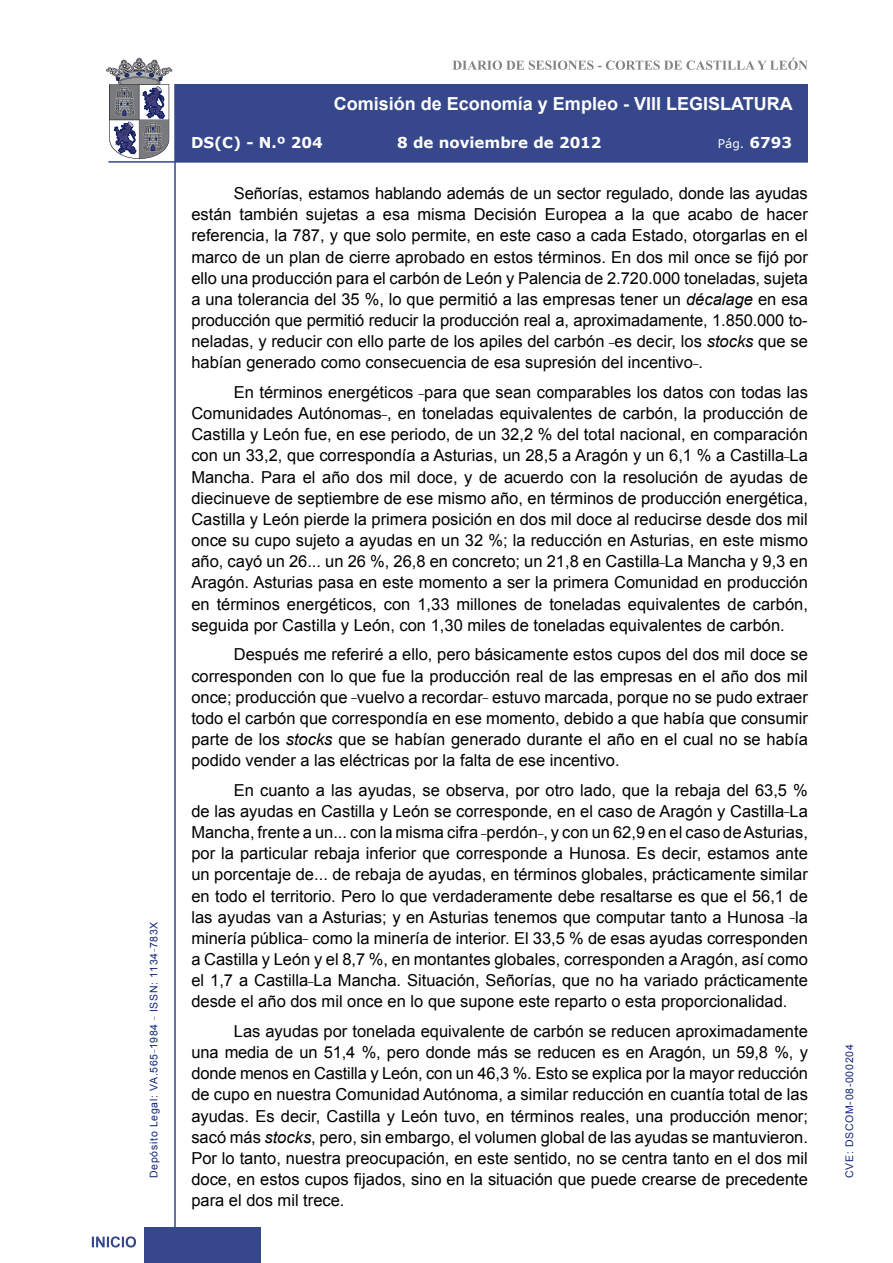
<style>
.page{position:relative;width:893px;height:1263px;background:#fff}
.page>*{position:absolute;margin:0;border:0;box-sizing:border-box;transform-origin:0 0}
.t1{font:700 18px "Arial";color:#fff}
.t2{font:16.5px/21.1px "Arial";color:#000;text-align:justify}
.t3{font:700 15px "Verdana";color:#fff}
.t4{font:12px "Verdana";color:#fff}
.t5{font:10.5px "Arial";letter-spacing:.065em;color:#122678}
.s1{font-weight:700;font-size:15px}
.s2{font-style:italic}
</style>
<div class="page">
<svg style="left:452px;top:58px;width:356px;height:12px"></svg>
<hr style="left:174px;top:84px;width:2px;height:1179px;background:#36478c">
<div style="left:144px;top:1227px;width:117px;height:36px;background:#36478c"></div>
<div style="left:175px;top:84px;width:633px;height:78px;background:#36478c"></div>
<hr style="left:108px;top:161px;width:700px;height:2px;background:#36478c">
<svg style="left:92px;top:1236px;width:44px;height:11px"></svg>
<svg style="left:106px;top:58px;width:66px;height:101px"></svg>
<p class="t5" style="left:147px;top:1178px;width:258px;rotate:-90deg">Depósito Legal: VA.565<sup>_</sup>1984 <sup>_</sup> ISSN: 1134<sup>_</sup>783X</p>
<p class="t1" style="left:334px;top:92px;width:460px">Comisión de Economía y Empleo - VIII LEGISLATURA</p>
<p class="t3" style="left:191px;top:132px;width:133px">DS(C) - N.º 204</p>
<p class="t3" style="left:397px;top:132px;width:206px">8 de noviembre de 2012</p>
<p class="t4" style="left:718px;top:135px;width:76px">Pág. <span class="s1">6793</span></p>
<p class="t2" style="left:191px;top:183px;width:618px;text-indent:43px">Señorías, estamos hablando además de un sector regulado, donde las ayudas están también sujetas a esa misma Decisión Europea a la que acabo de hacer referencia, la 787, y que solo permite, en este caso a cada Estado, otorgarlas en el marco de un plan de cierre aprobado en estos términos. En dos mil once se fijó por ello una producción para el carbón de León y Palencia de 2.720.000 toneladas, sujeta a una tolerancia del 35 %, lo que permitió a las empresas tener un <span class="s2">décalage</span> en esa producción que permitió reducir la producción real a, aproximadamente, 1.850.000 to&shy;neladas, y reducir con ello parte de los apiles del carbón <sup>_</sup>es decir, los <span class="s2">stocks</span> que se habían generado como consecuencia de esa supresión del incentivo<sup>_</sup>.</p>
<p class="t2" style="left:191px;top:382px;width:618px;text-indent:43px">En términos energéticos <sup>_</sup>para que sean comparables los datos con todas las Comunidades Autónomas<sup>_</sup>, en toneladas equivalentes de carbón, la producción de Castilla y León fue, en ese periodo, de un 32,2 % del total nacional, en comparación con un 33,2, que correspondía a Asturias, un 28,5 a Aragón y un 6,1 % a Castilla<sup>_</sup>La Mancha. Para el año dos mil doce, y de acuerdo con la resolución de ayudas de diecinueve de septiembre de ese mismo año, en términos de producción energética, Castilla y León pierde la primera posición en dos mil doce al reducirse desde dos mil once su cupo sujeto a ayudas en un 32 %; la reducción en Asturias, en este mismo año, cayó un 26... un 26 %, 26,8 en concreto; un 21,8 en Castilla<sup>_</sup>La Mancha y 9,3 en Aragón. Asturias pasa en este momento a ser la primera Comunidad en producción en términos energéticos, con 1,33 millones de toneladas equivalentes de carbón, seguida por Castilla y León, con 1,30 miles de toneladas equivalentes de carbón.</p>
<p class="t2" style="left:191px;top:644px;width:618px;text-indent:43px">Después me referiré a ello, pero básicamente estos cupos del dos mil doce se corresponden con lo que fue la producción real de las empresas en el año dos mil once; producción que <sup>_</sup>vuelvo a recordar<sup>_</sup> estuvo marcada, porque no se pudo extraer todo el carbón que correspondía en ese momento, debido a que había que consumir parte de los <span class="s2">stocks</span> que se habían generado durante el año en el cual no se había podido vender a las eléctricas por la falta de ese incentivo.</p>
<p class="t2" style="left:191px;top:779px;width:618px;text-indent:43px">En cuanto a las ayudas, se observa, por otro lado, que la rebaja del 63,5 % de las ayudas en Castilla y León se corresponde, en el caso de Aragón y Castilla<sup>_</sup>La Mancha, frente a un... con la misma cifra <sup>_</sup>perdón<sup>_</sup>, y con un 62,9 en el caso de Asturias, por la particular rebaja inferior que corresponde a Hunosa. Es decir, estamos ante un porcentaje de... de rebaja de ayudas, en términos globales, prácticamente similar en todo el territorio. Pero lo que verdaderamente debe resaltarse es que el 56,1 de las ayudas van a Asturias; y en Asturias tenemos que computar tanto a Hunosa <sup>_</sup>la minería pública<sup>_</sup> como la minería de interior. El 33,5 % de esas ayudas corresponden a Castilla y León y el 8,7 %, en montantes globales, corresponden a Aragón, así como el 1,7 a Castilla<sup>_</sup>La Mancha. Situación, Señorías, que no ha variado prácticamente desde el año dos mil once en lo que supone este reparto o esta proporcionalidad.</p>
<p class="t2" style="left:191px;top:1021px;width:618px;text-indent:43px">Las ayudas por tonelada equivalente de carbón se reducen aproximadamente una media de un 51,4 %, pero donde más se reducen es en Aragón, un 59,8 %, y donde menos en Castilla y León, con un 46,3 %. Esto se explica por la mayor reducción de cupo en nuestra Comunidad Autónoma, a similar reducción en cuantía total de las ayudas. Es decir, Castilla y León tuvo, en términos reales, una producción menor; sacó más <span class="s2">stocks</span>, pero, sin embargo, el volumen global de las ayudas se mantuvieron.<br>Por lo tanto, nuestra preocupación, en este sentido, no se centra tanto en el dos mil doce, en estos cupos fijados, sino en la situación que puede crearse de precedente para el dos mil trece.</p>
<p class="t5" style="left:843px;top:1178px;width:135px;rotate:-90deg">CVE: DSCOM-08-000204</p>
</div>
